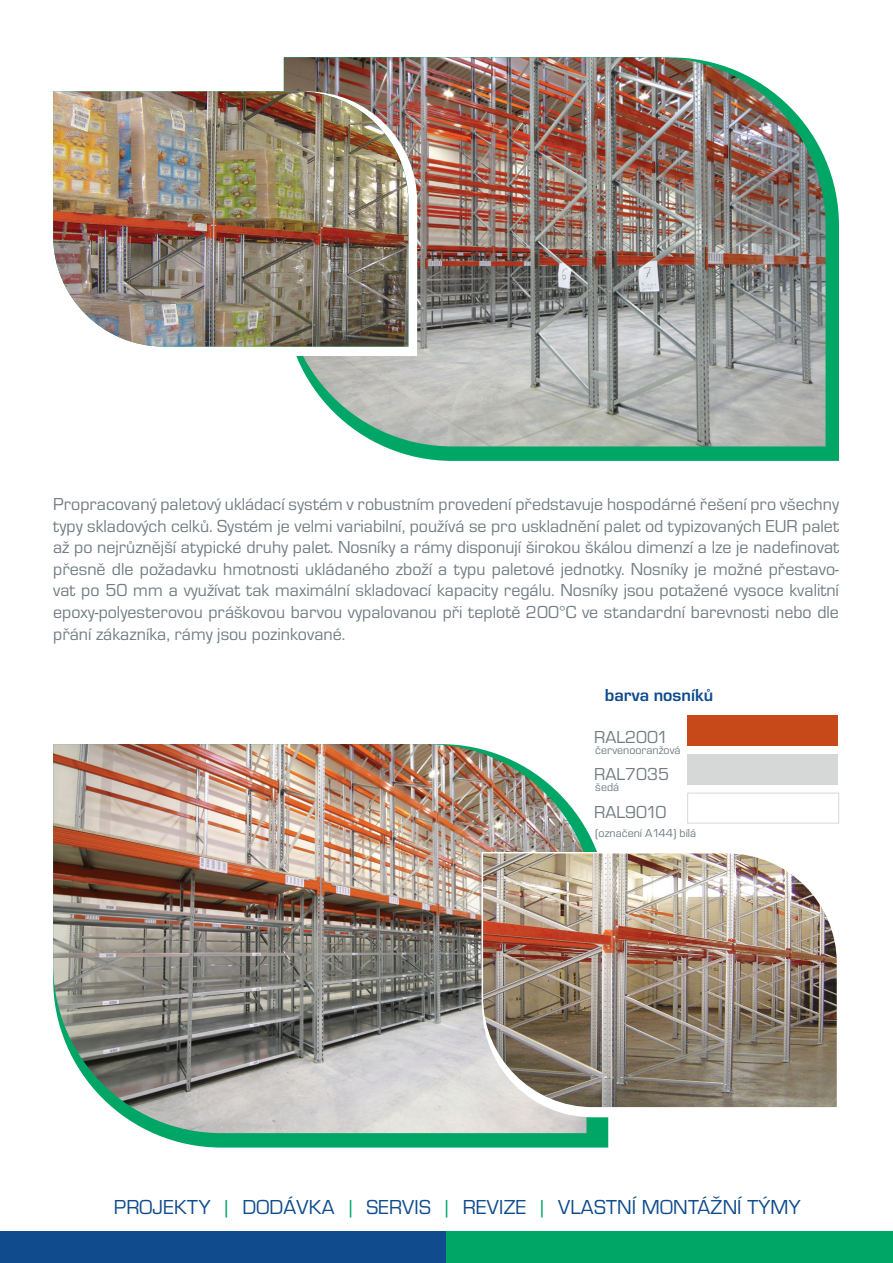
<style>
.page{position:relative;width:893px;height:1263px;background:#fff}
.page>*{position:absolute;margin:0;border:0;box-sizing:border-box;transform-origin:0 0}
.t1{font:21px "Eurostile TOT";letter-spacing:.015em;color:#0f4b8d}
.t2{font:18px/21.6px "Eurostile TOT";color:#717d83;text-align:justify}
.t3{font:700 18px "Eurostile TOT";color:#0f4b8d}
.t4{font:12px "Eurostile TOT";color:#717d83}
.s1{color:#00a665}
</style>
<div class="page">
<div style="left:0;top:1231px;width:446px;height:32px;background:#0f4b8d"></div>
<div style="left:446px;top:1231px;width:447px;height:32px;background:#00a665"></div>
<svg style="left:383px;top:159px;width:456px;height:302px;background:#16ab70"></svg>
<svg style="left:153px;top:847px;width:455px;height:300px;background:#0eaa6d"></svg>
<img style="left:284px;top:57px;width:541px;height:389px">
<img style="left:53px;top:744px;width:533px;height:389px">
<svg style="left:284px;top:91px;width:133px;height:265px"></svg>
<svg style="left:482px;top:1109px;width:126px;height:8px"></svg>
<img style="left:53px;top:91px;width:355px;height:256px">
<img style="left:481px;top:851px;width:356px;height:258px">
<div style="left:687px;top:716px;width:151px;height:30px;background:#c74919"></div>
<div style="left:687px;top:754px;width:151px;height:30px;background:#d6d8d7"></div>
<div style="left:687px;top:793px;width:152px;height:30px;border:1px solid #d6d8d7"></div>
<p class="t2" style="left:53px;top:494px;width:787px">Propracovaný paletový ukládací systém v robustním provedení představuje hospodárné řešení pro všechny typy skladových celků. Systém je velmi variabilní, používá se pro uskladnění palet od typizovaných EUR palet až po nejrůznější atypické druhy palet. Nosníky a rámy disponují širokou škálou dimenzí a lze je nadefinovat přesně dle požadavku hmotnosti ukládaného zboží a typu paletové jednotky. Nosníky je možné přestavo&shy;vat po 50 mm a využívat tak maximální skladovací kapacity regálu. Nosníky jsou potažené vysoce kvalitní epoxy-polyesterovou práškovou barvou vypalovanou při teplotě 200°C ve standardní barevnosti nebo dle přání zákazníka, rámy jsou pozinkované.</p>
<p class="t3" style="left:605px;top:685px;width:110px">barva nosníků</p>
<p class="t2" style="left:594px;top:726px;width:76px">RAL2001</p>
<p class="t2" style="left:594px;top:764px;width:77px">RAL7035</p>
<p class="t2" style="left:594px;top:801px;width:74px">RAL9010</p>
<p class="t4" style="left:595px;top:744px;width:87px">červenooranžová</p>
<p class="t4" style="left:595px;top:780px;width:25px">šedá</p>
<p class="t4" style="left:595px;top:826px;width:102px">(označení A144) bílá</p>
<p class="t1" style="left:114px;top:1196px;width:689px">PROJEKTY <span class="s1">|</span> DODÁVKA <span class="s1">|</span> SERVIS <span class="s1">|</span> REVIZE <span class="s1">|</span> VLASTNÍ MONTÁŽNÍ TÝMY</p>
</div>
